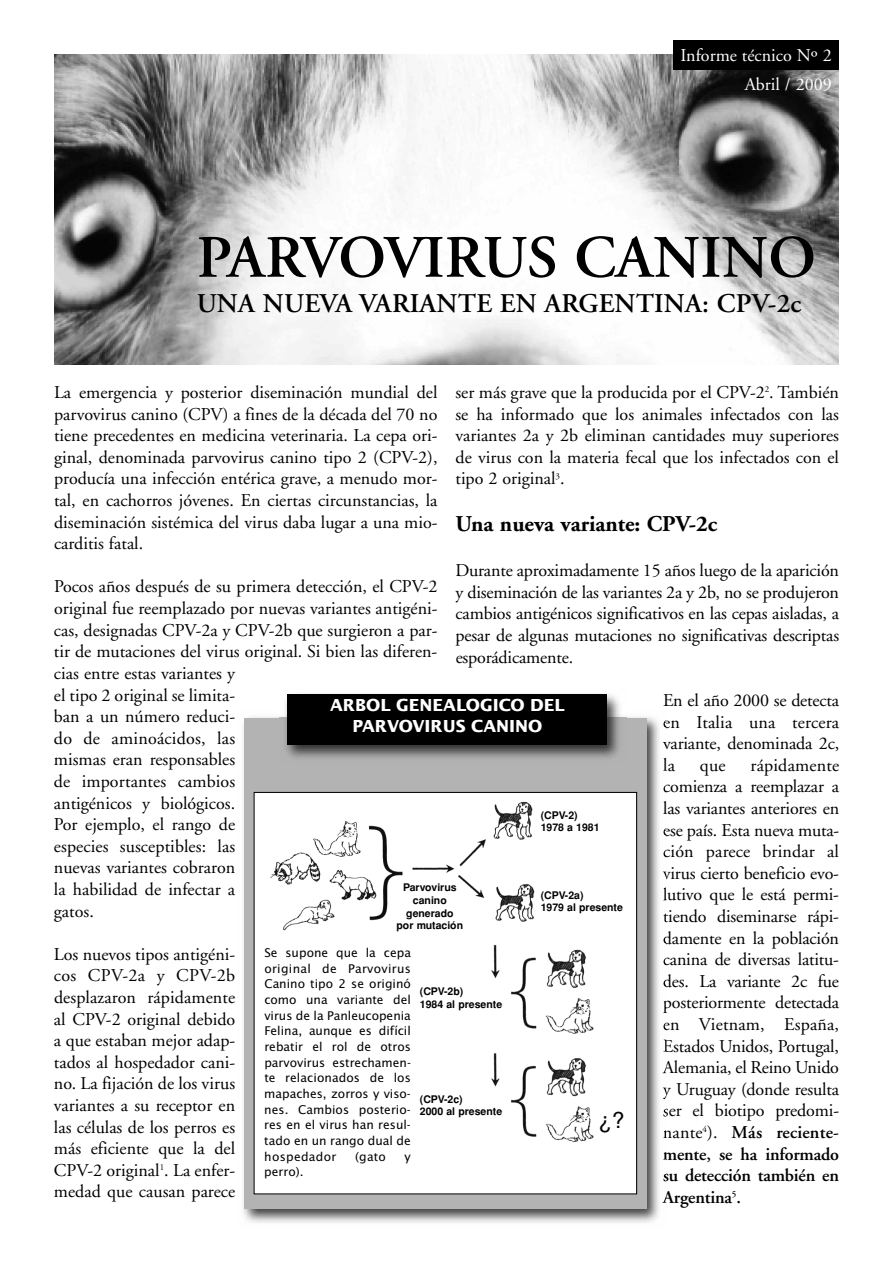
<style>
.page{position:relative;width:893px;height:1263px;background:#fff}
.page>*{position:absolute;margin:0;border:0;box-sizing:border-box;transform-origin:0 0}
.t1{font:600 60px "Adobe Garamond";color:#000}
.t2{font:600 27px "Adobe Garamond";letter-spacing:.005em;color:#000}
.t3{font:700 22.5px "Adobe Garamond";color:#000}
.t4{font:22.5px "Helvetica";color:#000}
.t5{font:18px/21.6px "Adobe Garamond";color:#000;text-align:justify}
.t6{font:700 18px/21.6px "Lucida Sans AK";color:#fff;text-align:center}
.t7{font:18px/29.8px "Adobe Garamond";color:#fff;text-align:right}
.t8{font:13.05px/15.6px "Lucida Sans AK";color:#000;text-align:justify}
.t9{font:700 10.5px/12.6px "Helvetica";color:#000}
.s1{font-weight:600}
</style>
<div class="page">
<img style="left:54px;top:54px;width:785px;height:311px">
<div style="left:674px;top:41px;width:165px;height:29px;background:#000"></div>
<img style="left:243px;top:717px;width:416px;height:506px">
<svg style="left:663px;top:720px;width:3px;height:8px"></svg>
<svg style="left:663px;top:758px;width:3px;height:13px"></svg>
<svg style="left:663px;top:785px;width:3px;height:7px"></svg>
<svg style="left:663px;top:801px;width:3px;height:13px"></svg>
<svg style="left:663px;top:828px;width:3px;height:8px"></svg>
<svg style="left:663px;top:850px;width:3px;height:7px"></svg>
<svg style="left:663px;top:871px;width:3px;height:6px"></svg>
<svg style="left:663px;top:887px;width:3px;height:13px"></svg>
<svg style="left:663px;top:913px;width:3px;height:9px"></svg>
<svg style="left:663px;top:936px;width:3px;height:8px"></svg>
<svg style="left:663px;top:958px;width:3px;height:7px"></svg>
<svg style="left:663px;top:980px;width:3px;height:7px"></svg>
<svg style="left:663px;top:1001px;width:3px;height:12px"></svg>
<svg style="left:663px;top:1023px;width:3px;height:7px"></svg>
<svg style="left:663px;top:1039px;width:3px;height:12px"></svg>
<svg style="left:663px;top:1087px;width:3px;height:12px"></svg>
<svg style="left:663px;top:1109px;width:3px;height:7px"></svg>
<svg style="left:663px;top:1130px;width:3px;height:8px"></svg>
<svg style="left:663px;top:1152px;width:3px;height:7px"></svg>
<svg style="left:663px;top:1174px;width:3px;height:7px"></svg>
<svg style="left:662px;top:1196px;width:4px;height:7px"></svg>
<div style="left:244px;top:718px;width:402px;height:491px;background:#b3b3b3"></div>
<img style="left:280px;top:694px;width:346px;height:64px">
<div style="left:287px;top:694px;width:320px;height:50px;background:#000"></div>
<div style="left:254px;top:793px;width:382px;height:400px;background:#fff"></div>
<img style="left:270px;top:801px;width:324px;height:342px">
<div style="left:254px;top:792px;width:383px;height:402px;border:1px solid #000"></div>
<p class="t7" style="left:680px;top:40px;width:153px">Informe técnico Nº 2<br>Abril / 2009</p>
<h1 class="t1" style="left:197px;top:225px;width:621px">PARVOVIRUS CANINO</h1>
<h2 class="t2" style="left:197px;top:289px;width:606px">UNA NUEVA VARIANTE EN ARGENTINA: CPV-2c</h2>
<p class="t5" style="left:455px;top:382px;width:385px">ser más grave que la producida por el CPV-2<sup>2</sup>. También se ha informado que los animales infectados con las variantes 2a y 2b eliminan cantidades muy superiores de virus con la materia fecal que los infectados con el tipo 2 original<sup>3</sup>.</p>
<p class="t3" style="left:455px;top:511px;width:263px">Una nueva variante: CPV-2c</p>
<p class="t5" style="left:455px;top:560px;width:385px">Durante aproximadamente 15 años luego de la aparición y diseminación de las variantes 2a y 2b, no se produjeron cambios antigénicos significativos en las cepas aisladas, a pesar de algunas mutaciones no significativas descriptas esporádicamente.</p>
<p class="t5" style="left:663px;top:690px;width:178px">En el año 2000 se detecta en Italia una tercera variante, denominada 2c, la</p>
<p class="t5" style="left:54px;top:382px;width:385px">La emergencia y posterior diseminación mundial del parvovirus canino (CPV) a fines de la década del 70 no tiene precedentes en medicina veterinaria. La cepa ori&shy;ginal, denominada parvovirus canino tipo 2 (CPV-2), producía una infección entérica grave, a menudo mor&shy;tal, en cachorros jóvenes. En ciertas circunstancias, la diseminación sistémica del virus daba lugar a una mio&shy;carditis fatal.</p>
<p class="t5" style="left:54px;top:576px;width:385px;text-align:left">Pocos años después de su primera detección, el CPV-2 original fue reemplazado por nuevas variantes antigéni&shy;cas, designadas CPV-2a y CPV-2b que surgieron a par&shy;tir de mutaciones del virus original. Si bien las diferen&shy;cias entre estas variantes y<br>el tipo 2 original se limita-<br>ban a un número reduci-<br>do de aminoácidos, las<br>mismas eran responsables<br>de importantes cambios<br>antigénicos y biológicos.<br>Por ejemplo, el rango de<br>especies susceptibles: las<br>nuevas variantes cobraron<br>la habilidad de infectar a<br>gatos.</p>
<p class="t5" style="left:54px;top:944px;width:183px">Los nuevos tipos antigéni&shy;cos CPV-2a y CPV-2b desplazaron rápidamente al CPV-2 original debido a que estaban mejor adap&shy;tados al hospedador cani&shy;no. La fijación de los virus variantes a su receptor en las células de los perros es más eficiente que la del CPV-2 original<sup>1</sup>. La enfer&shy;medad que causan parece</p>
<p class="t6" style="left:330px;top:694px;width:236px">ARBOL GENEALOGICO DEL<br>PARVOVIRUS CANINO</p>
<p class="t5" style="left:663px;top:755px;width:178px;text-indent:88px">rápidamente comienza a reemplazar a las variantes anteriores en ese país. Esta nueva muta&shy;ción parece brindar al virus cierto beneficio evo&shy;lutivo que le está permi&shy;tiendo diseminarse rápi&shy;damente en la población canina de diversas latitu&shy;des. La variante 2c fue posteriormente detectada en Vietnam, España, Estados Unidos, Portugal, Alemania, el Reino Unido y Uruguay (donde resulta ser el biotipo predomi&shy;nante<sup>4</sup>). <span class="s1">Más reciente&shy;mente, se ha informado su detección también en Argentina</span><sup>5</sup><span class="s1">.</span></p>
<p class="t5" style="left:700px;top:755px;width:27px">que</p>
<p class="t9" style="left:541px;top:809px;width:60px">(CPV-2)<br>1978 a 1981</p>
<p class="t9" style="left:397px;top:881px;width:68px;text-align:center">Parvovirus canino generado por mutación</p>
<p class="t9" style="left:541px;top:889px;width:84px">(CPV-2a)<br>1979 al presente</p>
<p class="t8" style="left:264px;top:945px;width:148px">Se supone que la cepa original de Parvovirus Canino tipo 2 se originó como una variante del virus de la Panleucopenia Felina, aunque es difícil rebatir el rol de otros parvovirus estrechamen&shy;te relacionados de los mapaches, zorros y viso&shy;nes. Cambios posterio&shy;res en el virus han resul&shy;tado en un rango dual de hospedador</p>
<p class="t9" style="left:420px;top:985px;width:84px">(CPV-2b)<br>1984 al presente</p>
<p class="t9" style="left:420px;top:1093px;width:84px">(CPV-2c)<br>2000 al presente</p>
<p class="t4" style="left:598px;top:1101px;width:28px">¿?</p>
<p class="t8" style="left:355px;top:1148px;width:32px">(gato</p>
<p class="t8" style="left:405px;top:1148px;width:8px">y</p>
<p class="t8" style="left:264px;top:1164px;width:41px">perro).</p>
</div>
